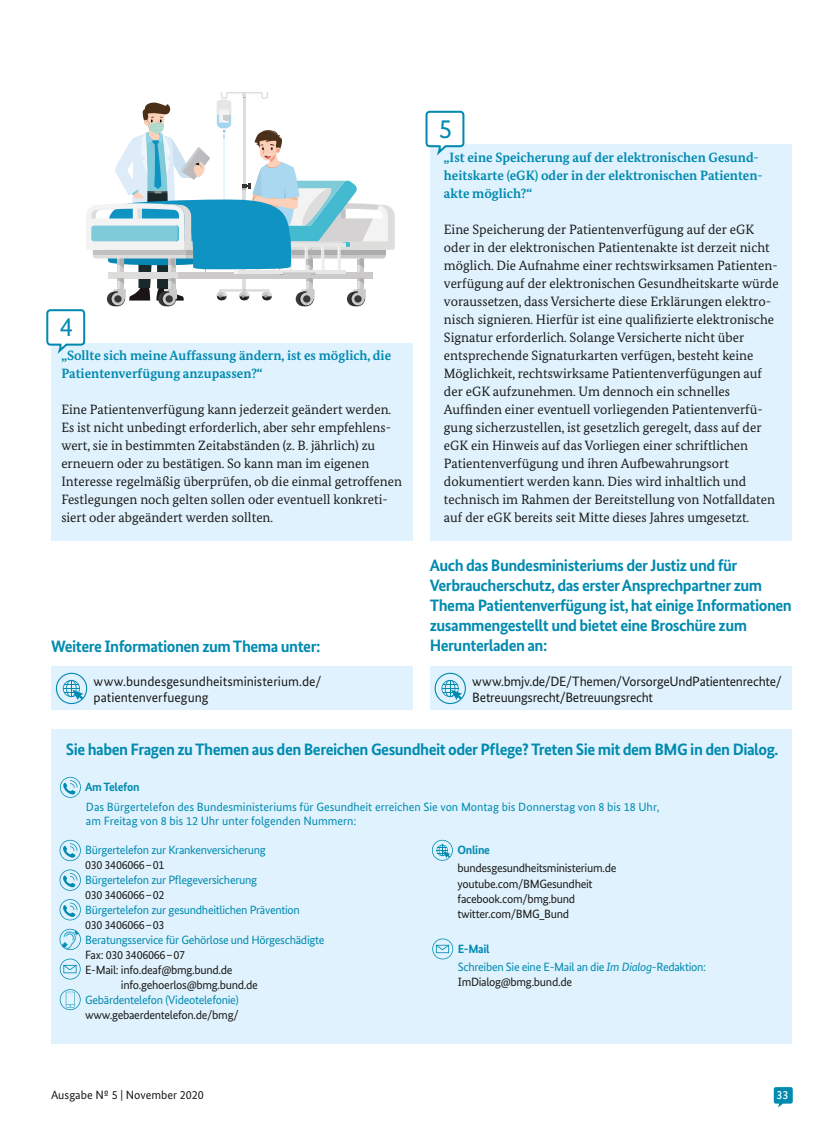
<style>
.page{position:relative;width:834px;height:1132px;background:#fff}
.page>*{position:absolute;margin:0;border:0;box-sizing:border-box;transform-origin:0 0}
.t1{font:27px "Bundes Sans";color:#008ab0}
.t2{font:700 16.5px/19.8px "Bundes Sans";letter-spacing:-.03em;color:#008ab0}
.t3{font:13.5px/18px "Bundes Serif";color:#1b1a19}
.t4{font:700 13.5px/18px "Bundes Serif";color:#008ab0}
.t5{font:13.5px/16.2px "Bundes Sans";letter-spacing:-.015em;color:#1b1a19}
.t6{font:12px/15px "Bundes Sans";letter-spacing:-.025em;color:#008ab0}
.t7{font:12px/15px "Bundes Sans";letter-spacing:-.025em;color:#1b1a19}
.t8{font:12px/13.5px "Bundes Sans";color:#008ab0}
.t9{font:12px "Bundes Sans";color:#1b1a19}
.t10{font:700 12px "Bundes Sans";letter-spacing:-.025em;color:#008ab0}
.t11{font:500 12px "Bundes Sans";color:#fff}
.s1{font-style:italic}
.s2{color:#1b1a19}
</style>
<div class="page">
<div style="left:51px;top:729px;width:740px;height:314px;background:#e0f2fd"></div>
<svg style="left:773px;top:1087px;width:19px;height:20px"></svg>
<div style="left:429px;top:144px;width:362px;height:396px;background:#e0f2fd"></div>
<div style="left:51px;top:342px;width:361px;height:198px;background:#e0f2fd"></div>
<svg style="left:425px;top:111px;width:39px;height:44px"></svg>
<svg style="left:60px;top:839px;width:21px;height:21px"></svg>
<svg style="left:60px;top:869px;width:21px;height:21px"></svg>
<svg style="left:60px;top:899px;width:21px;height:21px"></svg>
<svg style="left:60px;top:928px;width:21px;height:21px"></svg>
<svg style="left:60px;top:776px;width:21px;height:21px"></svg>
<svg style="left:432px;top:839px;width:20px;height:21px"></svg>
<svg style="left:60px;top:958px;width:21px;height:21px"></svg>
<svg style="left:432px;top:938px;width:21px;height:21px"></svg>
<svg style="left:60px;top:989px;width:21px;height:20px"></svg>
<div style="left:51px;top:666px;width:361px;height:44px;background:#e0f2fd"></div>
<div style="left:429px;top:666px;width:362px;height:44px;background:#e0f2fd"></div>
<svg style="left:56px;top:672px;width:31px;height:31px"></svg>
<svg style="left:434px;top:672px;width:32px;height:31px"></svg>
<svg style="left:46px;top:92px;width:348px;height:262px"></svg>
<p class="t1" style="left:439px;top:112px;width:15px">5</p>
<p class="t1" style="left:60px;top:310px;width:15px">4</p>
<p class="t4" style="left:61px;top:346px;width:331px">„Sollte sich meine Auffassung ändern, ist es möglich, die<br>Patientenverfügung anzupassen?“</p>
<p class="t3" style="left:61px;top:400px;width:342px">Eine Patientenverfügung kann jederzeit geändert werden.<br>Es ist nicht unbedingt erforderlich, aber sehr empfehlens&shy;wert, sie in bestimmten Zeitabständen (z. B. jährlich) zu erneuern oder zu bestätigen. So kann man im eigenen Interesse regelmäßig überprüfen, ob die einmal getroffenen Festlegungen noch gelten sollen oder eventuell konkreti&shy;siert oder abgeändert werden sollten.</p>
<p class="t2" style="left:51px;top:636px;width:271px">Weitere Informationen zum Thema unter:</p>
<p class="t5" style="left:94px;top:672px;width:229px">www.bundesgesundheitsministerium.de/ patientenverfuegung</p>
<p class="t4" style="left:444px;top:148px;width:320px">„Ist eine Speicherung auf der elektronischen Gesund&shy;heitskarte (eGK) oder in der elektronischen Patienten-</p>
<p class="t4" style="left:444px;top:184px;width:90px">akte möglich?“</p>
<p class="t3" style="left:444px;top:220px;width:327px">Eine Speicherung der Patientenverfügung auf der eGK oder in der elektronischen Patientenakte ist derzeit nicht</p>
<p class="t3" style="left:444px;top:274px;width:336px">verfügung auf der elektronischen Gesundheitskarte würde</p>
<p class="t3" style="left:444px;top:310px;width:331px">nisch signieren. Hierfür ist eine qualifizierte elektronische Signatur erforderlich. Solange Versicherte nicht über entsprechende Signaturkarten verfügen, besteht keine Möglichkeit, rechtswirksame Patientenverfügungen auf der eGK aufzunehmen. Um dennoch ein schnelles</p>
<p class="t3" style="left:444px;top:418px;width:332px">gung sicherzustellen, ist gesetzlich geregelt, dass auf der eGK ein Hinweis auf das Vorliegen einer schriftlichen Patientenverfügung und ihren Aufbewahrungsort dokumentiert werden kann. Dies wird inhaltlich und technisch im Rahmen der Bereitstellung von Notfalldaten auf der eGK bereits seit Mitte dieses Jahres umgesetzt.</p>
<p class="t3" style="left:444px;top:256px;width:335px">möglich. Die Aufnahme einer rechtswirksamen Patienten-</p>
<p class="t3" style="left:444px;top:292px;width:328px">voraussetzen, dass Versicherte diese Erklärungen elektro-</p>
<p class="t3" style="left:444px;top:400px;width:320px">Auffinden einer eventuell vorliegenden Patientenverfü-</p>
<p class="t2" style="left:429px;top:555px;width:363px">Auch das Bundesministeriums der Justiz und für Verbraucherschutz, das erster Ansprechpartner zum Thema Patientenverfügung ist, hat einige Informationen zusammengestellt und bietet eine Broschüre zum Herunterladen an:</p>
<p class="t5" style="left:472px;top:672px;width:311px">www.bmjv.de/DE/Themen/VorsorgeUndPatientenrechte/<br>Betreuungsrecht/Betreuungsrecht</p>
<h3 class="t2" style="left:66px;top:738px;width:714px">Sie haben Fragen zu Themen aus den Bereichen Gesundheit oder Pflege? Treten Sie mit dem BMG in den Dialog.</h3>
<h4 class="t10" style="left:85px;top:779px;width:56px">Am Telefon</h4>
<p class="t8" style="left:86px;top:799px;width:574px">Das Bürgertelefon des Bundesministeriums für Gesundheit erreichen Sie von Montag bis Donnerstag von 8 bis 18 Uhr, am Freitag von 8 bis 12 Uhr unter folgenden Nummern:</p>
<h5 class="t6" style="left:85px;top:841px;width:182px">Bürgertelefon zur Krankenversicherung</h5>
<p class="t7" style="left:85px;top:856px;width:81px">030 3406066 – 01</p>
<h5 class="t6" style="left:85px;top:871px;width:173px">Bürgertelefon zur Pflegeversicherung</h5>
<p class="t7" style="left:85px;top:886px;width:81px">030 3406066 – 02</p>
<h5 class="t6" style="left:85px;top:901px;width:216px">Bürgertelefon zur gesundheitlichen Prävention</h5>
<p class="t7" style="left:85px;top:916px;width:81px">030 3406066 – 03</p>
<h5 class="t6" style="left:85px;top:931px;width:241px">Beratungsservice für Gehörlose und Hörgeschädigte</h5>
<p class="t7" style="left:85px;top:946px;width:101px">Fax: 030 3406066 – 07</p>
<p class="t7" style="left:121px;top:961px;width:138px;text-indent:-36px">E-Mail: info.deaf@bmg.bund.de , info.gehoerlos@bmg.bund.de</p>
<h5 class="t6" style="left:85px;top:991px;width:155px">Gebärdentelefon (Videotelefonie)</h5>
<p class="t7" style="left:85px;top:1006px;width:155px">www.gebaerdentelefon.de/bmg/</p>
<h4 class="t10" style="left:457px;top:842px;width:34px">Online</h4>
<p class="t7" style="left:457px;top:860px;width:160px">bundesgesundheitsministerium.de</p>
<p class="t7" style="left:457px;top:875px;width:137px">youtube.com/BMGesundheit</p>
<p class="t7" style="left:457px;top:890px;width:119px">facebook.com/bmg.bund</p>
<p class="t7" style="left:457px;top:905px;width:113px">twitter.com/BMG_Bund</p>
<h4 class="t10" style="left:458px;top:940px;width:33px">E-Mail</h4>
<p class="t6" style="left:458px;top:958px;width:250px">Schreiben Sie eine E-Mail an die <span class="s1">Im Dialog</span>-Redaktion:<br><span class="s2">ImDialog@bmg.bund.de</span></p>
<p class="t9" style="left:51px;top:1087px;width:154px">Ausgabe Nº 5 | November 2020</p>
<p class="t11" style="left:776px;top:1087px;width:13px">33</p>
</div>
